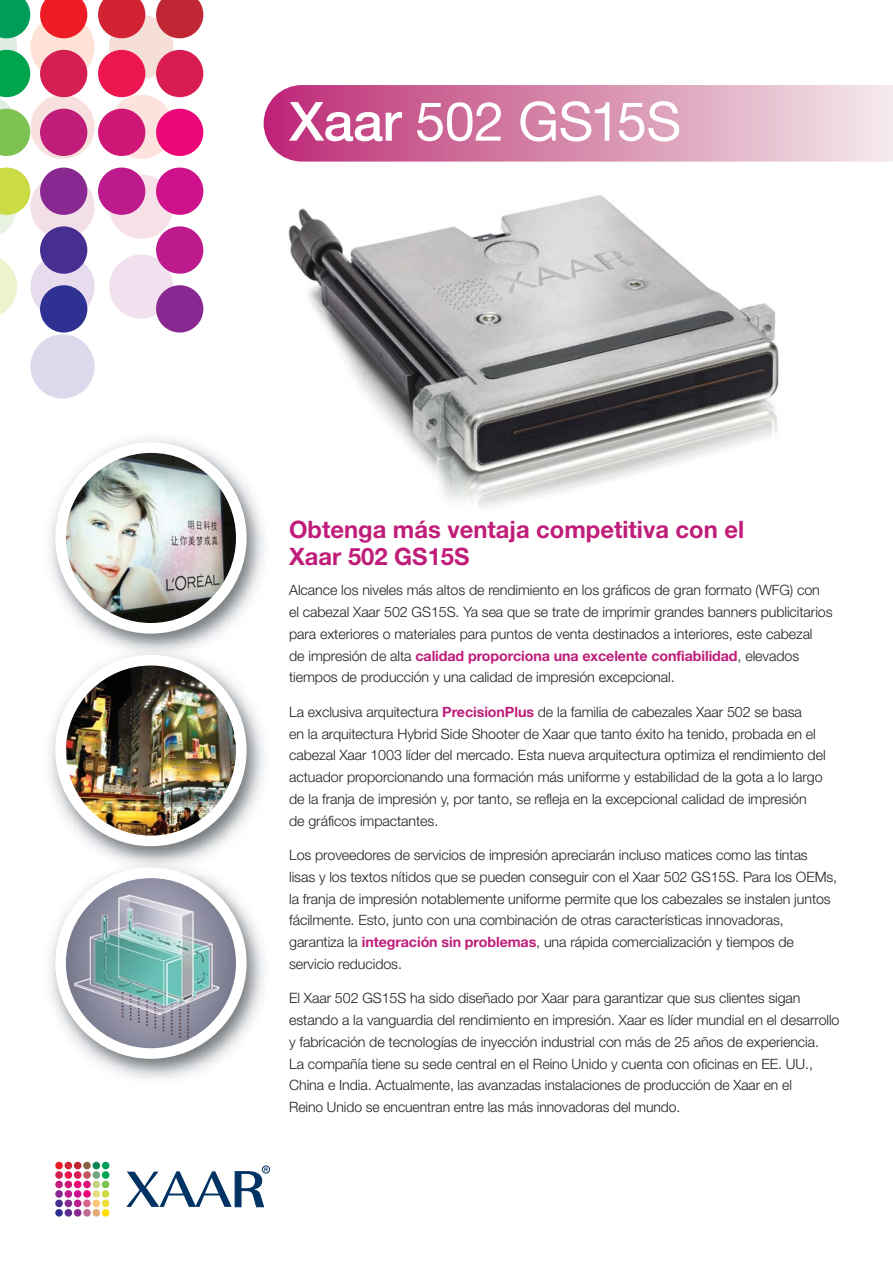
<style>
.page{position:relative;width:893px;height:1263px;background:#fff}
.page>*{position:absolute;margin:0;border:0;box-sizing:border-box;transform-origin:0 0}
.t1{font:54px "Helvetica Neue";letter-spacing:-.01em;color:#fff}
.t2{font:700 24px/27px "Helvetica Neue";color:#bf1d79}
.t3{font:300 14.25px/21.8px "Helvetica Neue";letter-spacing:-.005em;color:#231f20}
.s1{font-weight:500}
.s2{font-weight:700;color:#bf1d79}
</style>
<div class="page">
<img style="left:288px;top:195px;width:491px;height:313px">
<img style="left:50px;top:439px;width:214px;height:640px">
<div style="left:55px;top:442px;width:192px;height:192px;background:#fff;border-radius:50%"></div>
<img style="left:66px;top:453px;width:170px;height:170px;border-radius:50%">
<div style="left:55px;top:655px;width:192px;height:191px;background:#fff;border-radius:50%"></div>
<img style="left:66px;top:665px;width:170px;height:171px;border-radius:50%">
<div style="left:55px;top:867px;width:192px;height:192px;background:#fff;border-radius:50%"></div>
<img style="left:66px;top:878px;width:170px;height:170px;border-radius:50%">
<svg style="left:0;top:258px;width:17px;height:57px"></svg>
<div style="left:30px;top:15px;width:65px;height:64px;background:#fde2d5;border-radius:50%"></div>
<div style="left:109px;top:15px;width:64px;height:64px;background:#f6dfd7;border-radius:50%"></div>
<div style="left:30px;top:95px;width:65px;height:64px;background:#f7e0de;border-radius:50%"></div>
<div style="left:109px;top:95px;width:64px;height:64px;background:#fde2de;border-radius:50%"></div>
<div style="left:30px;top:175px;width:65px;height:64px;background:#f2dfe7;border-radius:50%"></div>
<div style="left:109px;top:175px;width:64px;height:64px;background:#f5e1e7;border-radius:50%"></div>
<div style="left:30px;top:254px;width:65px;height:65px;background:#e7dced;border-radius:50%"></div>
<div style="left:109px;top:254px;width:64px;height:65px;background:#f1e0ee;border-radius:50%"></div>
<div style="left:30px;top:334px;width:65px;height:65px;background:#ddd9ec;border-radius:50%"></div>
<svg style="left:0;top:0;width:30px;height:156px"></svg>
<svg style="left:0;top:168px;width:30px;height:67px"></svg>
<svg style="left:40px;top:0;width:47px;height:38px;background:#ef3a3f"></svg>
<svg style="left:98px;top:0;width:47px;height:38px;background:#d8404e"></svg>
<svg style="left:156px;top:0;width:47px;height:38px;background:#c84550"></svg>
<div style="left:40px;top:50px;width:47px;height:47px;background:#d51f53;border-radius:50%"></div>
<div style="left:98px;top:50px;width:47px;height:47px;background:#ed1651;border-radius:50%"></div>
<div style="left:156px;top:50px;width:47px;height:47px;background:#d91d52;border-radius:50%"></div>
<div style="left:40px;top:109px;width:47px;height:47px;background:#bf1d79;border-radius:50%"></div>
<div style="left:98px;top:109px;width:47px;height:47px;background:#d01778;border-radius:50%"></div>
<div style="left:156px;top:109px;width:47px;height:47px;background:#ed0677;border-radius:50%"></div>
<div style="left:40px;top:168px;width:47px;height:47px;background:#892890;border-radius:50%"></div>
<div style="left:98px;top:168px;width:47px;height:47px;background:#bd1a8d;border-radius:50%"></div>
<div style="left:156px;top:168px;width:47px;height:47px;background:#cf118c;border-radius:50%"></div>
<div style="left:40px;top:226px;width:47px;height:48px;background:#472f92;border-radius:50%"></div>
<div style="left:156px;top:226px;width:47px;height:48px;background:#bd1a8d;border-radius:50%"></div>
<div style="left:40px;top:285px;width:47px;height:48px;background:#2e3092;border-radius:50%"></div>
<div style="left:156px;top:285px;width:47px;height:48px;background:#892890;border-radius:50%"></div>
<img style="left:264px;top:85px;width:629px;height:77px">
<div style="left:262px;top:1166px;width:8px;height:7px;border:1px solid #003263;border-radius:50%"></div>
<div style="left:55px;top:1162px;width:8px;height:7px;background:#ed1c24;border-radius:50%"></div>
<div style="left:65px;top:1162px;width:7px;height:7px;background:#d22233;border-radius:50%"></div>
<div style="left:74px;top:1162px;width:7px;height:7px;background:#c02735;border-radius:50%"></div>
<div style="left:83px;top:1162px;width:8px;height:7px;background:#8c6242;border-radius:50%"></div>
<div style="left:93px;top:1162px;width:7px;height:7px;background:#0d8352;border-radius:50%"></div>
<div style="left:102px;top:1162px;width:7px;height:7px;background:#009c59;border-radius:50%"></div>
<div style="left:55px;top:1171px;width:8px;height:8px;background:#d51f53;border-radius:50%"></div>
<div style="left:65px;top:1171px;width:7px;height:8px;background:#ed1651;border-radius:50%"></div>
<div style="left:74px;top:1171px;width:7px;height:8px;background:#d91d52;border-radius:50%"></div>
<div style="left:83px;top:1171px;width:8px;height:8px;background:#c1575e;border-radius:50%"></div>
<div style="left:93px;top:1171px;width:7px;height:8px;background:#72a581;border-radius:50%"></div>
<div style="left:102px;top:1171px;width:7px;height:8px;background:#00a44d;border-radius:50%"></div>
<div style="left:55px;top:1181px;width:8px;height:7px;background:#bf1d79;border-radius:50%"></div>
<div style="left:65px;top:1181px;width:7px;height:7px;background:#d01778;border-radius:50%"></div>
<div style="left:74px;top:1181px;width:7px;height:7px;background:#ed0677;border-radius:50%"></div>
<div style="left:83px;top:1181px;width:8px;height:7px;background:#d91378;border-radius:50%"></div>
<div style="left:93px;top:1181px;width:7px;height:7px;background:#c5d385;border-radius:50%"></div>
<div style="left:102px;top:1181px;width:7px;height:7px;background:#7ec352;border-radius:50%"></div>
<div style="left:55px;top:1190px;width:8px;height:8px;background:#892890;border-radius:50%"></div>
<div style="left:65px;top:1190px;width:7px;height:8px;background:#bd1a8d;border-radius:50%"></div>
<div style="left:74px;top:1190px;width:7px;height:8px;background:#cf118c;border-radius:50%"></div>
<div style="left:83px;top:1190px;width:8px;height:8px;background:#ed0677;border-radius:50%"></div>
<div style="left:93px;top:1190px;width:7px;height:8px;background:#e8dd82;border-radius:50%"></div>
<div style="left:102px;top:1190px;width:7px;height:8px;background:#cadb43;border-radius:50%"></div>
<div style="left:55px;top:1199px;width:8px;height:8px;background:#472f92;border-radius:50%"></div>
<div style="left:65px;top:1199px;width:7px;height:8px;background:#892890;border-radius:50%"></div>
<div style="left:74px;top:1199px;width:7px;height:8px;background:#bd1a8d;border-radius:50%"></div>
<div style="left:83px;top:1199px;width:8px;height:8px;background:#db648d;border-radius:50%"></div>
<div style="left:93px;top:1199px;width:7px;height:8px;background:#fdc578;border-radius:50%"></div>
<div style="left:102px;top:1199px;width:7px;height:8px;background:#ebdd38;border-radius:50%"></div>
<div style="left:55px;top:1209px;width:8px;height:7px;background:#2e3092;border-radius:50%"></div>
<div style="left:65px;top:1209px;width:7px;height:7px;background:#5c2d91;border-radius:50%"></div>
<div style="left:74px;top:1209px;width:7px;height:7px;background:#892890;border-radius:50%"></div>
<div style="left:83px;top:1209px;width:8px;height:7px;background:#bf6a92;border-radius:50%"></div>
<div style="left:93px;top:1209px;width:7px;height:7px;background:#e3ab74;border-radius:50%"></div>
<div style="left:102px;top:1209px;width:7px;height:7px;background:#fd0;border-radius:50%"></div>
<svg style="left:126px;top:1167px;width:142px;height:40px"></svg>
<h1 class="t1" style="left:289px;top:102px;width:394px"><span class="s1">Xaar</span> 502 GS15S</h1>
<h2 class="t2" style="left:289px;top:518px;width:457px">Obtenga más ventaja competitiva con el<br>Xaar 502 GS15S</h2>
<p class="t3" style="left:289px;top:581px;width:545px">Alcance los niveles más altos de rendimiento en los gráficos de gran formato (WFG) con el cabezal Xaar 502 GS15S. Ya sea que se trate de imprimir grandes banners publicitarios para exteriores o materiales para puntos de venta destinados a interiores, este cabezal<br>de impresión de alta <span class="s2">calidad proporciona una excelente confiabilidad</span>, elevados tiempos de producción y una calidad de impresión excepcional.</p>
<p class="t3" style="left:289px;top:702px;width:538px">La exclusiva arquitectura <span class="s2">PrecisionPlus</span> de la familia de cabezales Xaar 502 se basa<br>en la arquitectura Hybrid Side Shooter de Xaar que tanto éxito ha tenido, probada en el cabezal Xaar 1003 líder del mercado. Esta nueva arquitectura optimiza el rendimiento del actuador proporcionando una formación más uniforme y estabilidad de la gota a lo largo de la franja de impresión y, por tanto, se refleja en la excepcional calidad de impresión de gráficos impactantes.</p>
<p class="t3" style="left:289px;top:845px;width:550px">Los proveedores de servicios de impresión apreciarán incluso matices como las tintas lisas y los textos nítidos que se pueden conseguir con el Xaar 502 GS15S. Para los OEMs, la franja de impresión notablemente uniforme permite que los cabezales se instalen juntos fácilmente. Esto, junto con una combinación de otras características innovadoras, garantiza la <span class="s2">integración sin problemas</span>, una rápida comercialización y tiempos de servicio reducidos.</p>
<p class="t3" style="left:289px;top:989px;width:552px">El Xaar 502 GS15S ha sido diseñado por Xaar para garantizar que sus clientes sigan estando a la vanguardia del rendimiento en impresión. Xaar es líder mundial en el desarrollo y fabricación de tecnologías de inyección industrial con más de 25 años de experiencia.<br>La compañía tiene su sede central en el Reino Unido y cuenta con oficinas en EE. UU., China e India. Actualmente, las avanzadas instalaciones de producción de Xaar en el<br>Reino Unido se encuentran entre las más innovadoras del mundo.</p>
</div>
